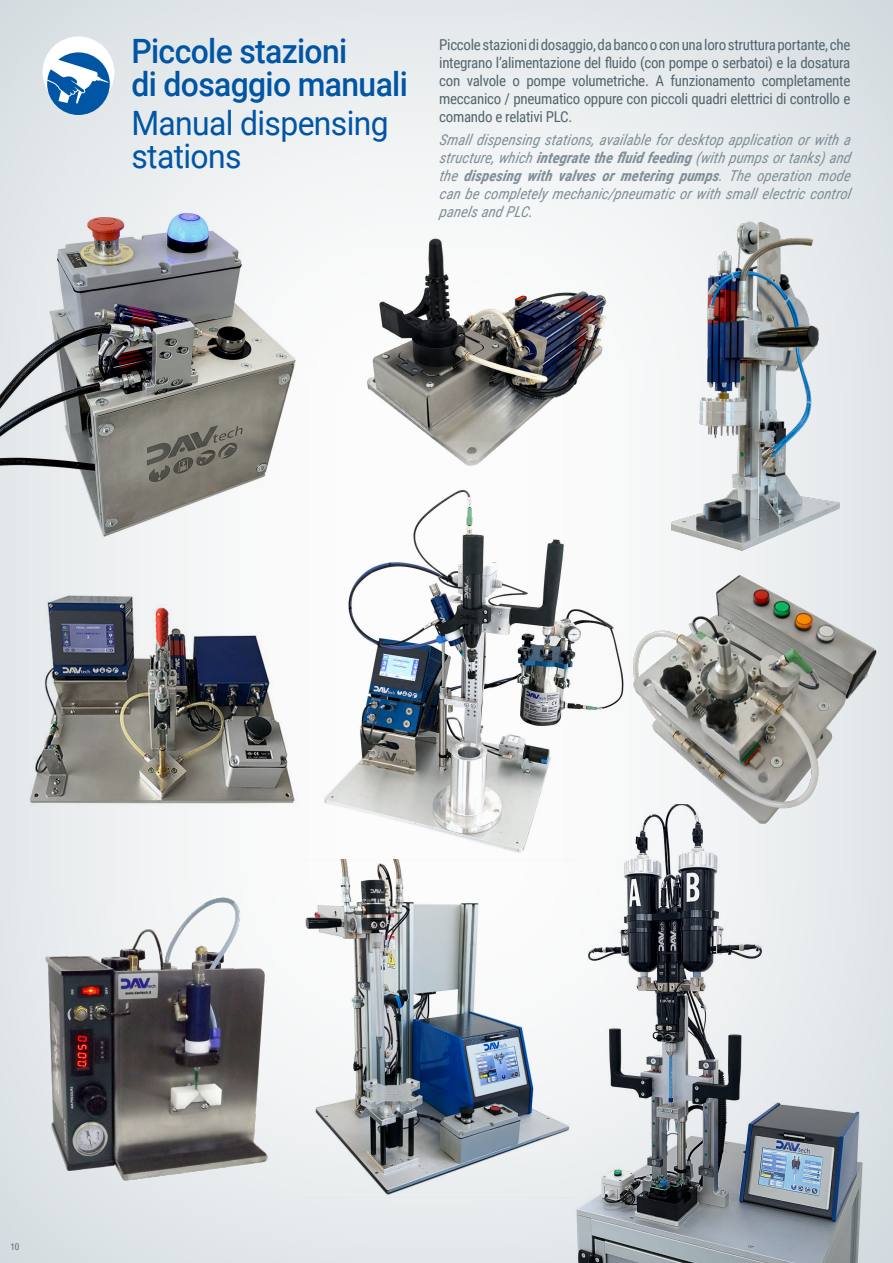
<style>
.page{position:relative;width:893px;height:1263px;background:#fff}
.page>*{position:absolute;margin:0;border:0;box-sizing:border-box;transform-origin:0 0}
.t1{font:500 33.6px "Roboto";letter-spacing:-.02em;color:#0155a5;scale:.95 1}
.t2{font:33.6px/33px "Roboto";letter-spacing:-.02em;color:#0155a5;scale:.95 1}
.t3{font:15px/18px "Roboto Condensed";letter-spacing:-.02em;color:#53656e;text-align:justify}
.t4{font:italic 15px/18px "Roboto Condensed";color:#7e8f98;text-align:justify}
.t5{font:condensed 9px "Swiss 721 BT";color:#53656e}
.s1{font-weight:700}
</style>
<div class="page">
<div style="left:0;top:0;width:893px;height:1263px;background:#889fac;opacity:.5"></div>
<div style="left:43px;top:36px;width:71px;height:72px;background:#fff;border-radius:50%"></div>
<svg style="left:47px;top:52px;width:63px;height:63px"></svg>
<img style="left:17px;top:896px;width:268px;height:295px">
<img style="left:672px;top:213px;width:170px;height:342px">
<img style="left:670px;top:565px;width:222px;height:239px">
<img style="left:353px;top:234px;width:261px;height:241px">
<img style="left:285px;top:479px;width:385px;height:385px">
<img style="left:303px;top:860px;width:207px;height:337px">
<img style="left:510px;top:804px;width:382px;height:459px">
<img style="left:0;top:197px;width:327px;height:351px">
<img style="left:0;top:585px;width:311px;height:228px">
<p class="t1" style="left:131px;top:27px;width:229px">Piccole stazioni</p>
<p class="t1" style="left:131px;top:60px;width:293px">di dosaggio manuali</p>
<p class="t2" style="left:131px;top:105px;width:272px">Manual dispensing stations</p>
<p class="t3" style="left:439px;top:35px;width:413px">Piccole stazioni di dosaggio, da banco o con una loro struttura portante, che integrano l’alimentazione del fluido (con pompe o serbatoi) e la dosatura con valvole o pompe volumetriche. A funzionamento completamente meccanico / pneumatico oppure con piccoli quadri elettrici di controllo e comando e relativi PLC.</p>
<p class="t4" style="left:439px;top:130px;width:416px">Small disp ensing stations, available for desktop app lication or with a structure, which <span class="s1">integrate the fluid feeding</span> (with p ump s ortanks) and the <span class="s1">disp esing with valves or metering p ump s</span>. The op eration mode can be completely mechanic/pneumatic or with small electric control panels and PLC.</p>
<p class="t5" style="left:10px;top:1242px;width:10px">10</p>
</div>
